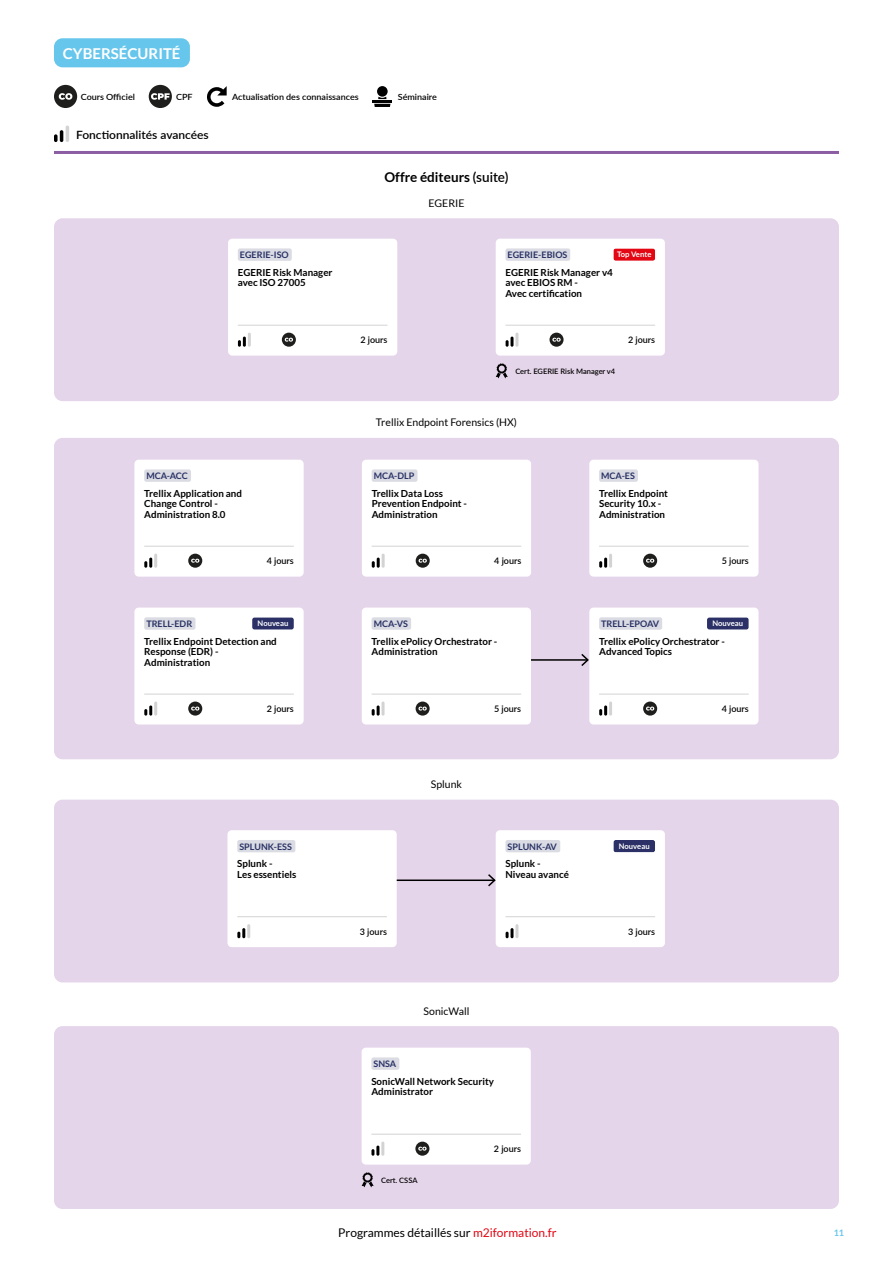
<style>
.page{position:relative;width:893px;height:1263px;background:#fff}
.page>*{position:absolute;margin:0;border:0;box-sizing:border-box;transform-origin:0 0}
.t1{font:700 15px "Lato";color:#fff}
.t2{font:700 13.5px "Lato";color:#000}
.t3{font:12px "Lato";color:#000}
.t4{font:600 11.4px "Lato";color:#000;scale:1.05 1}
.t5{font:10.5px "Lato";color:#000}
.t6{font:700 9.75px/10.5px "Lato";color:#000}
.t7{font:700 9px "Lato";color:#293165}
.t8{font:600 9px "Lato";color:#000}
.t9{font:700 9px "Lato";color:#67c6ec}
.t10{font:600 8.55px "Lato";color:#000;scale:1.05 1}
.t11{font:700 7.65px "Lato";color:#fff}
.t12{font:600 7.5px "Lato";color:#000}
.s1{font-weight:600}
.s2{color:#e30613}
</style>
<div class="page">
<svg style="left:207px;top:86px;width:20px;height:21px"></svg>
<svg style="left:149px;top:85px;width:23px;height:23px"></svg>
<svg style="left:54px;top:85px;width:23px;height:23px"></svg>
<div style="left:377px;top:86px;width:11px;height:11px;background:#000;border-radius:50%"></div>
<hr style="left:372px;top:100px;width:20px;height:3px;background:#000">
<svg style="left:374px;top:97px;width:16px;height:10px"></svg>
<svg style="left:54px;top:130px;width:9px;height:12px"></svg>
<hr style="left:66px;top:126px;width:3px;height:16px;background:#d3d3d3;border-radius:2px">
<hr style="left:54px;top:151px;width:785px;height:3px;background:#8b5ea3">
<div style="left:54px;top:218px;width:785px;height:183px;background:#e5d5ea;border-radius:9px"></div>
<div style="left:54px;top:800px;width:785px;height:182px;background:#e5d5ea;border-radius:9px"></div>
<div style="left:54px;top:1026px;width:785px;height:183px;background:#e5d5ea;border-radius:9px"></div>
<div style="left:54px;top:438px;width:785px;height:321px;background:#e5d5ea;border-radius:9px"></div>
<div style="left:54px;top:38px;width:136px;height:29px;background:#67c6ec;border-radius:9px"></div>
<div style="left:496px;top:239px;width:169px;height:117px;background:#fff;border-radius:4px"></div>
<div style="left:505px;top:248px;width:65px;height:13px;background:#dadbe3;border-radius:2px"></div>
<svg style="left:496px;top:363px;width:12px;height:15px"></svg>
<hr style="left:505px;top:325px;width:150px;height:1px;background:#d4d3d3">
<svg style="left:506px;top:337px;width:7px;height:10px"></svg>
<hr style="left:515px;top:333px;width:3px;height:14px;background:#d3d3d3;border-radius:2px">
<svg style="left:549px;top:333px;width:15px;height:14px"></svg>
<svg style="left:613px;top:248px;width:42px;height:13px"></svg>
<div style="left:228px;top:239px;width:169px;height:117px;background:#fff;border-radius:4px"></div>
<div style="left:238px;top:248px;width:54px;height:13px;background:#dadbe3;border-radius:2px"></div>
<hr style="left:238px;top:325px;width:149px;height:1px;background:#d4d3d3">
<svg style="left:238px;top:337px;width:8px;height:10px"></svg>
<hr style="left:248px;top:333px;width:3px;height:14px;background:#d3d3d3;border-radius:2px">
<svg style="left:282px;top:333px;width:14px;height:14px"></svg>
<div style="left:134px;top:460px;width:170px;height:117px;background:#fff;border-radius:4px"></div>
<div style="left:144px;top:469px;width:47px;height:13px;background:#dadbe3;border-radius:2px"></div>
<hr style="left:144px;top:546px;width:150px;height:1px;background:#d4d3d3">
<svg style="left:144px;top:558px;width:8px;height:10px"></svg>
<hr style="left:154px;top:554px;width:3px;height:14px;background:#d3d3d3;border-radius:2px">
<svg style="left:188px;top:554px;width:14px;height:14px"></svg>
<div style="left:362px;top:460px;width:169px;height:117px;background:#fff;border-radius:4px"></div>
<div style="left:372px;top:469px;width:45px;height:13px;background:#dadbe3;border-radius:2px"></div>
<hr style="left:372px;top:546px;width:149px;height:1px;background:#d4d3d3">
<svg style="left:372px;top:558px;width:8px;height:10px"></svg>
<hr style="left:382px;top:554px;width:3px;height:14px;background:#d3d3d3">
<svg style="left:416px;top:554px;width:14px;height:14px"></svg>
<div style="left:589px;top:460px;width:169px;height:117px;background:#fff;border-radius:4px"></div>
<div style="left:599px;top:469px;width:39px;height:13px;background:#dadbe3;border-radius:2px"></div>
<hr style="left:599px;top:546px;width:150px;height:1px;background:#d4d3d3">
<svg style="left:599px;top:558px;width:8px;height:10px"></svg>
<hr style="left:609px;top:554px;width:3px;height:14px;background:#d3d3d3;border-radius:2px">
<svg style="left:643px;top:554px;width:14px;height:14px"></svg>
<div style="left:134px;top:607px;width:170px;height:117px;background:#fff;border-radius:4px"></div>
<div style="left:144px;top:617px;width:51px;height:13px;background:#dadbe3;border-radius:2px"></div>
<svg style="left:252px;top:617px;width:42px;height:13px"></svg>
<hr style="left:144px;top:694px;width:150px;height:1px;background:#d4d3d3">
<svg style="left:144px;top:705px;width:8px;height:11px"></svg>
<hr style="left:154px;top:701px;width:3px;height:15px;background:#d3d3d3;border-radius:2px">
<svg style="left:188px;top:701px;width:14px;height:15px"></svg>
<div style="left:589px;top:607px;width:169px;height:117px;background:#fff;border-radius:4px"></div>
<div style="left:599px;top:617px;width:63px;height:13px;background:#dadbe3;border-radius:2px"></div>
<svg style="left:707px;top:617px;width:42px;height:13px"></svg>
<hr style="left:599px;top:694px;width:150px;height:1px;background:#d4d3d3">
<svg style="left:599px;top:705px;width:8px;height:11px"></svg>
<hr style="left:609px;top:701px;width:3px;height:15px;background:#d3d3d3;border-radius:2px">
<svg style="left:643px;top:701px;width:14px;height:15px"></svg>
<div style="left:362px;top:1048px;width:169px;height:116px;background:#fff;border-radius:4px"></div>
<div style="left:371px;top:1057px;width:28px;height:13px;background:#dadbe3;border-radius:2px"></div>
<svg style="left:362px;top:1172px;width:12px;height:15px"></svg>
<hr style="left:371px;top:1134px;width:150px;height:1px;background:#d4d3d3">
<svg style="left:371px;top:1145px;width:8px;height:11px"></svg>
<hr style="left:381px;top:1141px;width:3px;height:15px;background:#d3d3d3;border-radius:2px">
<svg style="left:415px;top:1141px;width:14px;height:15px"></svg>
<div style="left:496px;top:830px;width:169px;height:117px;background:#fff;border-radius:4px"></div>
<div style="left:505px;top:840px;width:55px;height:12px;background:#dadbe3;border-radius:2px"></div>
<svg style="left:613px;top:840px;width:42px;height:12px"></svg>
<hr style="left:505px;top:916px;width:150px;height:1px;background:#d4d3d3">
<svg style="left:506px;top:928px;width:7px;height:10px"></svg>
<hr style="left:515px;top:924px;width:3px;height:14px;background:#d3d3d3;border-radius:2px">
<div style="left:227px;top:830px;width:170px;height:117px;background:#fff;border-radius:4px"></div>
<div style="left:237px;top:840px;width:58px;height:12px;background:#dadbe3;border-radius:2px"></div>
<hr style="left:237px;top:916px;width:150px;height:1px;background:#d4d3d3">
<svg style="left:237px;top:928px;width:8px;height:10px"></svg>
<hr style="left:247px;top:924px;width:3px;height:14px;background:#d3d3d3;border-radius:2px">
<hr style="left:397px;top:879px;width:98px;height:2px;background:#000">
<svg style="left:486px;top:872px;width:10px;height:16px"></svg>
<hr style="left:490px;top:659px;width:98px;height:2px;background:#000">
<svg style="left:580px;top:652px;width:10px;height:16px"></svg>
<div style="left:362px;top:607px;width:169px;height:117px;background:#fff;border-radius:4px"></div>
<div style="left:372px;top:617px;width:39px;height:13px;background:#dadbe3;border-radius:2px"></div>
<hr style="left:372px;top:694px;width:149px;height:1px;background:#d4d3d3">
<svg style="left:372px;top:705px;width:8px;height:11px"></svg>
<hr style="left:382px;top:701px;width:3px;height:15px;background:#d3d3d3">
<svg style="left:416px;top:701px;width:14px;height:15px"></svg>
<h1 class="t1" style="left:63px;top:45px;width:119px">CYBERSÉCURITÉ</h1>
<p class="t10" style="left:81px;top:91px;width:53px">Cours O昀케ciel</p>
<p class="t10" style="left:176px;top:92px;width:17px">CPF</p>
<p class="t10" style="left:232px;top:91px;width:122px">Actualisa琀椀on des connaissances</p>
<p class="t10" style="left:398px;top:91px;width:39px">Séminaire</p>
<p class="t4" style="left:76px;top:127px;width:128px">Fonc琀椀onnalités avancées</p>
<h2 class="t2" style="left:384px;top:170px;width:125px">Offre éditeurs <span class="s1">(suite)</span></h2>
<p class="t5" style="left:428px;top:197px;width:37px">EGERIE</p>
<p class="t7" style="left:240px;top:250px;width:50px">EGERIE-ISO</p>
<p class="t11" style="left:617px;top:252px;width:36px">Top Vente</p>
<p class="t6" style="left:238px;top:267px;width:96px">EGERIE Risk Manager avec ISO 27005</p>
<p class="t7" style="left:508px;top:250px;width:61px">EGERIE-EBIOS</p>
<p class="t6" style="left:505px;top:267px;width:109px">EGERIE Risk Manager v4 avec EBIOS RM -<br>Avec certi昀椀cation</p>
<p class="t8" style="left:360px;top:333px;width:29px">2 jours</p>
<p class="t12" style="left:515px;top:366px;width:101px">Cert. EGERIE Risk Manager v4</p>
<p class="t8" style="left:628px;top:333px;width:29px">2 jours</p>
<p class="t5" style="left:376px;top:417px;width:143px">Trellix Endpoint Forensics (HX)</p>
<p class="t7" style="left:146px;top:471px;width:43px">MCA-ACC</p>
<p class="t6" style="left:144px;top:488px;width:99px">Trellix Application and<br>Change Control -<br>Administration 8.0</p>
<p class="t7" style="left:374px;top:471px;width:42px">MCA-DLP</p>
<p class="t6" style="left:372px;top:488px;width:97px">Trellix Data Loss<br>Prevention Endpoint -<br>Administration</p>
<p class="t7" style="left:601px;top:471px;width:35px">MCA-ES</p>
<p class="t6" style="left:599px;top:488px;width:70px">Trellix Endpoint<br>Security 10.x -<br>Administration</p>
<p class="t8" style="left:267px;top:554px;width:29px">4 jours</p>
<p class="t8" style="left:494px;top:554px;width:29px">4 jours</p>
<p class="t8" style="left:722px;top:554px;width:29px">5 jours</p>
<p class="t7" style="left:146px;top:619px;width:47px">TRELL-EDR</p>
<p class="t11" style="left:258px;top:619px;width:32px">Nouveau</p>
<p class="t6" style="left:144px;top:636px;width:134px">Trellix Endpoint Detection and<br>Response (EDR) -<br>Administration</p>
<p class="t8" style="left:267px;top:702px;width:29px">2 jours</p>
<p class="t7" style="left:374px;top:619px;width:36px">MCA-VS</p>
<p class="t6" style="left:372px;top:636px;width:127px">Trellix ePolicy Orchestrator -<br>Administration</p>
<p class="t8" style="left:494px;top:702px;width:29px">5 jours</p>
<p class="t7" style="left:601px;top:619px;width:59px">TRELL-EPOAV</p>
<p class="t11" style="left:712px;top:619px;width:32px">Nouveau</p>
<p class="t6" style="left:599px;top:636px;width:127px">Trellix ePolicy Orchestrator -<br>Advanced Topics</p>
<p class="t8" style="left:722px;top:702px;width:29px">4 jours</p>
<p class="t5" style="left:431px;top:780px;width:33px">Splunk</p>
<p class="t7" style="left:239px;top:842px;width:54px">SPLUNK-ESS</p>
<p class="t6" style="left:237px;top:858px;width:61px">Splunk -<br>Les essentiels</p>
<p class="t7" style="left:508px;top:842px;width:51px">SPLUNK-AV</p>
<p class="t11" style="left:619px;top:842px;width:32px">Nouveau</p>
<p class="t6" style="left:505px;top:858px;width:65px">Splunk -<br>Niveau avancé</p>
<p class="t8" style="left:360px;top:925px;width:29px">3 jours</p>
<p class="t8" style="left:628px;top:925px;width:29px">3 jours</p>
<p class="t5" style="left:424px;top:1005px;width:47px">SonicWall</p>
<p class="t7" style="left:373px;top:1059px;width:24px">SNSA</p>
<p class="t6" style="left:371px;top:1076px;width:124px">SonicWall Network Security<br>Administrator</p>
<p class="t8" style="left:494px;top:1142px;width:29px">2 jours</p>
<p class="t12" style="left:381px;top:1175px;width:38px">Cert. CSSA</p>
<p class="t3" style="left:338px;top:1226px;width:220px">Programmes détaillés sur <span class="s2">m2iformation.fr</span></p>
<p class="t9" style="left:834px;top:1227px;width:12px">11</p>
</div>
